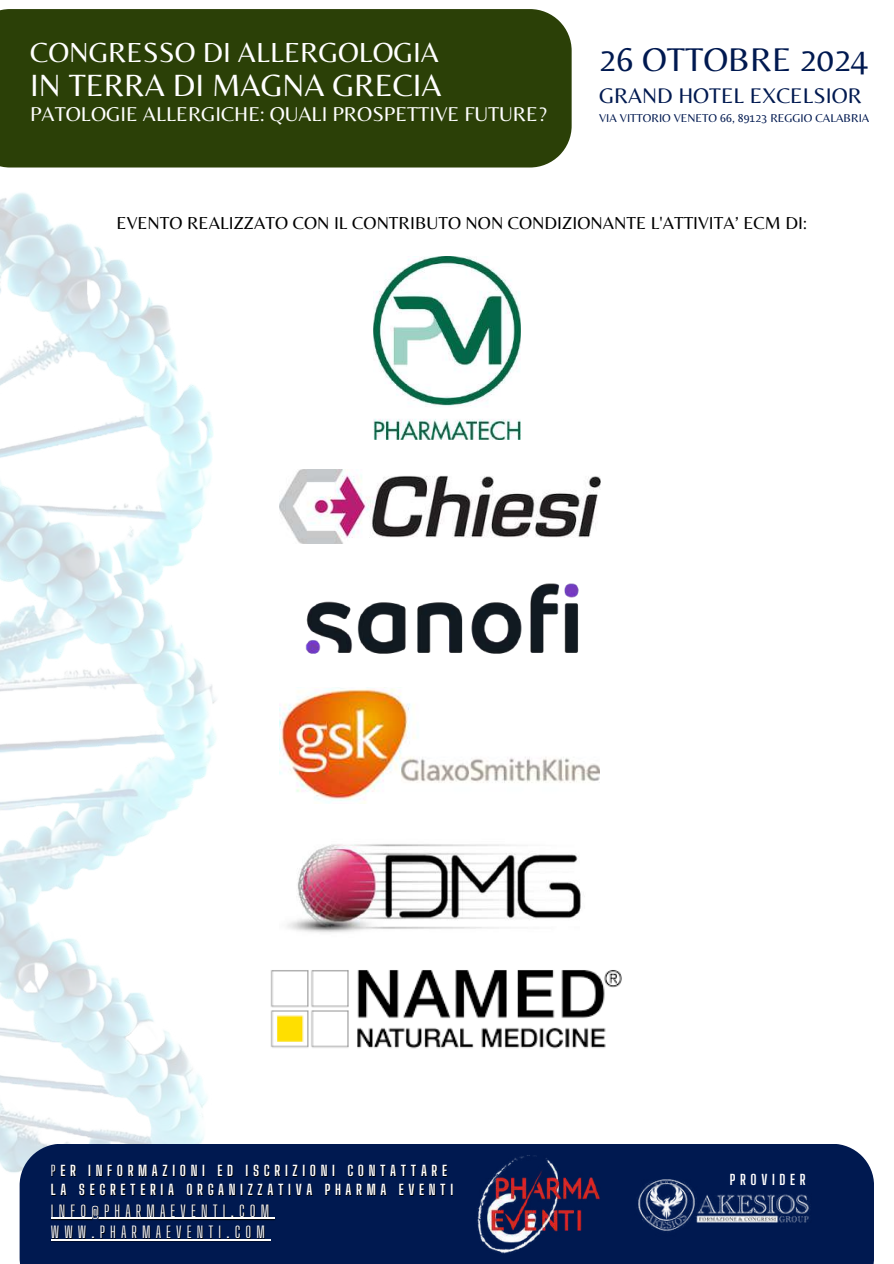
<style>
.page{position:relative;width:894px;height:1264px;background:#fff}
.page>*{position:absolute;margin:0;border:0;box-sizing:border-box;transform-origin:0 0}
.t1{font:34.2px "Belleza";color:#001950}
.t2{font:31.95px "Belleza";color:#fff}
.t3{font:28.65px "Belleza";color:#fff}
.t4{font:22.05px "Belleza";color:#001950}
.t5{font:20.85px "Belleza";color:#fff}
.t6{font:18px "Belleza";color:#000}
.t7{font:15.6px/21.3px "Big Shoulders Display";letter-spacing:.33em;color:#fff}
.t8{font:700 14.1px/19.2px "Big Shoulders Display";letter-spacing:.33em;color:#fff}
.t9{font:700 13.95px "Big Shoulders Display";letter-spacing:.33em;color:#fff}
.t10{font:11.85px "Belleza";color:#001950}
.s1{font-weight:400;color:#000}
</style>
<div class="page">
<img style="left:0;top:44px;width:874px;height:1219px">
<hr style="left:51px;top:1217px;width:223px;height:1px;background:#fff">
<hr style="left:51px;top:1239px;width:219px;height:1px;background:#fff">
<img style="left:461px;top:1143px;width:150px;height:116px">
<img style="left:634px;top:1165px;width:186px;height:79px">
<div style="left:0;top:9px;width:571px;height:158px;background:#2b4007"></div>
<img style="left:373px;top:257px;width:147px;height:182px">
<img style="left:279px;top:469px;width:321px;height:74px">
<img style="left:301px;top:580px;width:286px;height:86px">
<img style="left:279px;top:687px;width:320px;height:116px">
<img style="left:279px;top:833px;width:326px;height:111px">
<img style="left:232px;top:955px;width:429px;height:105px">
<h3 class="t3" style="left:30px;top:35px;width:410px">CONGRESSO DI ALLERGOLOGIA</h3>
<h2 class="t2" style="left:30px;top:66px;width:413px">IN TERRA DI MAGNA GRECIA</h2>
<h3 class="t5" style="left:30px;top:101px;width:518px">PATOLOGIE ALLERGICHE: QUALI PROSPETTIVE FUTURE?</h3>
<h1 class="t1" style="left:599px;top:39px;width:270px">26 OTTOBRE 2024</h1>
<h3 class="t4" style="left:599px;top:83px;width:264px">GRAND HOTEL EXCELSIOR</h3>
<p class="t10" style="left:599px;top:111px;width:271px">VIA VITTORIO VENETO 66, 89123 REGGIO CALABRIA</p>
<p class="t6" style="left:116px;top:212px;width:691px">EVENTO REALIZZATO CON IL CONTRIBUTO NON CONDIZIONANTE L'ATTIVITA’ ECM DI:</p>
<p class="t8" style="left:51px;top:1161px;width:403px"><span class="s1">P</span>ER INFORMAZIONI ED ISCRIZIONI CONTATTARE<br>LA SEGRETERIA ORGANIZZATIVA PHARMA EVENTI</p>
<p class="t7" style="left:51px;top:1199px;width:220px">INFO@PHARMAEVENTI.COM<br>WWW.PHARMAEVENTI.COM</p>
<p class="t9" style="left:729px;top:1171px;width:77px">PROVIDER</p>
</div>
